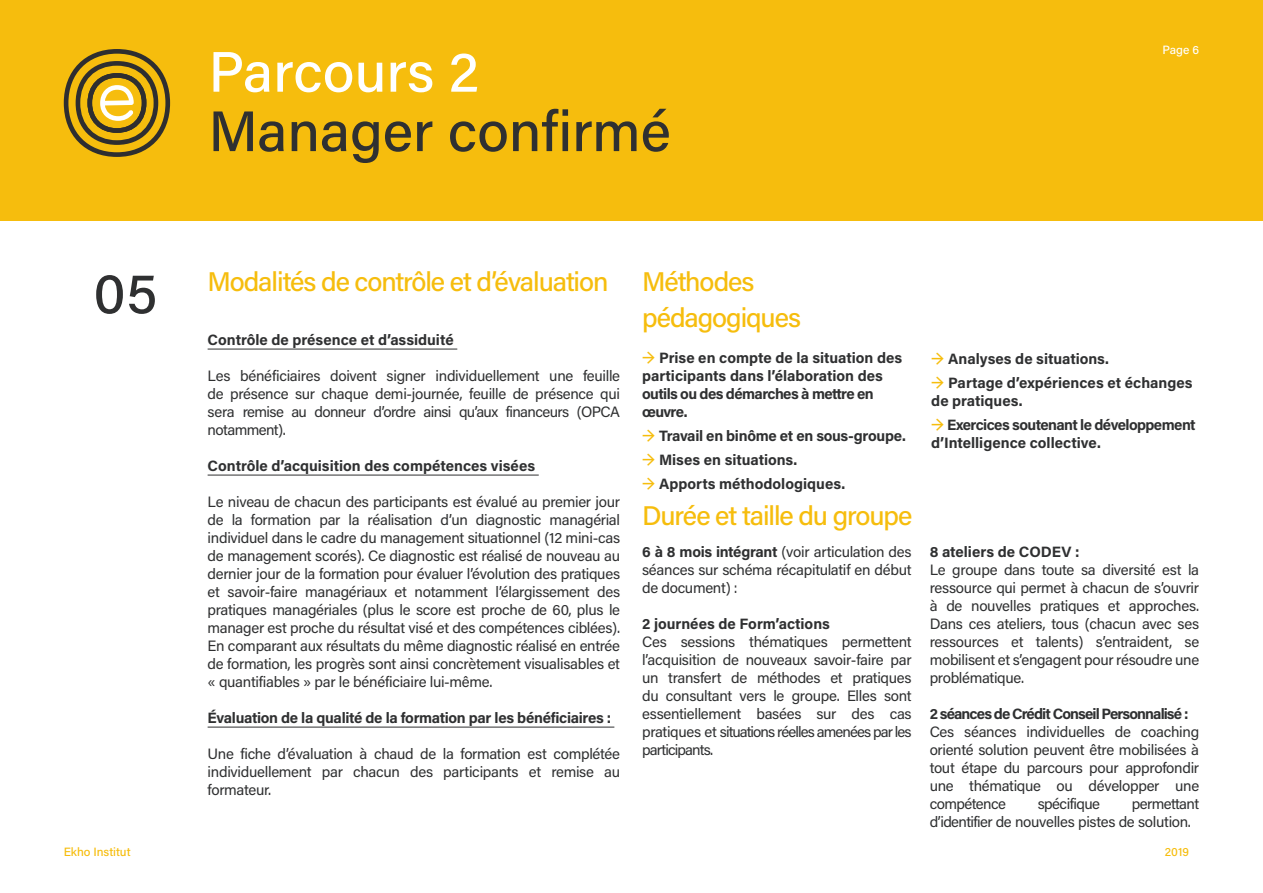
<style>
.page{position:relative;width:1263px;height:893px;background:#fff}
.page>*{position:absolute;margin:0;border:0;box-sizing:border-box;transform-origin:0 0}
.t1{font:500 57px "Acumin Pro";color:#2f3031}
.t2{font:500 57px "Acumin Pro";color:#fff}
.t3{font:500 27px/35.4px "Acumin Pro";letter-spacing:-.04em;color:#f6bd0d}
.t4{font:15px/18px "Acumin Pro";letter-spacing:-.02em;color:#2f3031;text-align:justify}
.t5{font:700 15px/18px "Acumin Pro";letter-spacing:-.005em;color:#2f3031}
.t6{font:700 15px/18px "Acumin Pro";letter-spacing:-.035em;color:#2f3031}
.t7{font:700 15px "Acumin Pro";letter-spacing:-.06em;color:#2f3031}
.t8{font:500 12px "Acumin Pro";color:#f6bd0d}
.t9{font:500 12px "Acumin Pro";color:#fff}
.s1{font-size:57px;color:#2f3031}
.s2{font-weight:600;color:#f6bd0d}
.s3{font-weight:700}
</style>
<div class="page">
<div style="left:0;top:0;width:1263px;height:220px;background:#f6bd0d"></div>
<hr style="left:208px;top:349px;width:249px;height:1px;background:#2f3031">
<hr style="left:208px;top:475px;width:331px;height:1px;background:#2f3031">
<hr style="left:208px;top:727px;width:406px;height:1px;background:#2f3031">
<svg style="left:64px;top:49px;width:106px;height:108px"></svg>
<h1 class="t2" style="left:208px;top:32px;width:272px">Parcours 2</h1>
<h1 class="t1" style="left:208px;top:92px;width:464px">Manager confirmé</h1>
<p class="t9" style="left:1163px;top:42px;width:38px">Page 6</p>
<h2 class="t3" style="left:93px;top:262px;width:516px"><span class="s1">05</span> Modalités de contrôle et d’évaluation</h2>
<p class="t5" style="left:208px;top:330px;width:248px">Contrôle de présence et d’assiduité</p>
<p class="t4" style="left:208px;top:366px;width:414px">Les bénéficiaires doivent signer individuellement une feuille de présence sur chaque demi-journée, feuille de présence qui sera remise au donneur d’ordre ainsi qu’aux financeurs (OPCA notamment).</p>
<p class="t5" style="left:208px;top:456px;width:329px">Contrôle d’acquisition des compétences visées</p>
<p class="t4" style="left:208px;top:492px;width:414px">Le niveau de chacun des participants est évalué au premier jour de la formation par la réalisation d’un diagnostic managérial individuel dans le cadre du management situationnel (12 mini-cas de management scorés). Ce diagnostic est réalisé de nouveau au dernier jour de la formation pour évaluer l’évolution des pratiques et savoir-faire managériaux et notamment l’élargissement des pratiques managériales (plus le score est proche de 60, plus le manager est proche du résultat visé et des compétences ciblées).<br>En comparant aux résultats du même diagnostic réalisé en entrée de formation, les progrès sont ainsi concrètement visualisables et « quantifiables » par le bénéficiaire lui-même.</p>
<p class="t5" style="left:208px;top:708px;width:405px">Évaluation de la qualité de la formation par les bénéficiaires :</p>
<p class="t4" style="left:208px;top:744px;width:414px">Une fiche d’évaluation à chaud de la formation est complétée individuellement par chacun des participants et remise au formateur.</p>
<h2 class="t3" style="left:642px;top:263px;width:160px">Méthodes pédagogiques</h2>
<p class="t5" style="left:642px;top:348px;width:262px"><span class="s2">→</span> Prise en compte de la situation des participants dans l’élaboration des outils ou des démarches à mettre en œuvre.</p>
<p class="t5" style="left:642px;top:426px;width:265px"><span class="s2">→</span> Travail en binôme et en sous-groupe.</p>
<p class="t5" style="left:642px;top:450px;width:157px"><span class="s2">→</span> Mises en situations.</p>
<p class="t5" style="left:642px;top:474px;width:205px"><span class="s2">→</span> Apports méthodologiques.</p>
<h2 class="t3" style="left:642px;top:497px;width:272px">Durée et taille du groupe</h2>
<p class="t4" style="left:642px;top:542px;width:271px"><span class="s3">6 à 8 mois intégrant</span> (voir articulation des séances sur schéma récapitulatif en début de document) :</p>
<p class="t5" style="left:642px;top:614px;width:189px">2 journées de Form’actions</p>
<p class="t4" style="left:642px;top:632px;width:271px">Ces sessions thématiques permettent l’acquisition de nouveaux savoir-faire par un transfert de méthodes et pratiques du consultant vers le groupe. Elles sont essentiellement basées sur des cas pratiques et situations réelles amenées par les participants.</p>
<p class="t5" style="left:931px;top:349px;width:179px"><span class="s2">→</span> Analyses de situations.</p>
<p class="t5" style="left:931px;top:373px;width:263px"><span class="s2">→</span> Partage d’expériences et échanges de pratiques.</p>
<p class="t6" style="left:931px;top:415px;width:266px"><span class="s2">→</span> Exercices soutenant le développement d’Intelligence collective.</p>
<p class="t5" style="left:930px;top:542px;width:151px">8 ateliers de CODEV :</p>
<p class="t4" style="left:930px;top:560px;width:271px">Le groupe dans toute sa diversité est la ressource qui permet à chacun de s’ouvrir à de nouvelles pratiques et approches.<br>Dans ces ateliers, tous (chacun avec ses ressources et talents) s’entraident, se mobilisent et s’engagent pour résoudre une problématique.</p>
<p class="t7" style="left:930px;top:703px;width:260px">2 séances de Crédit Conseil Personnalisé :</p>
<p class="t4" style="left:930px;top:722px;width:271px">Ces séances individuelles de coaching orienté solution peuvent être mobilisées à tout étape du parcours pour approfondir une thématique ou développer une compétence</p>
<p class="t4" style="left:1038px;top:794px;width:64px">spécifique</p>
<p class="t4" style="left:930px;top:794px;width:271px;text-indent:202px">permettant d’identifier de nouvelles pistes de solution.</p>
<p class="t8" style="left:64px;top:843px;width:68px">Ekho Institut</p>
<p class="t8" style="left:1165px;top:843px;width:26px">2019</p>
</div>
